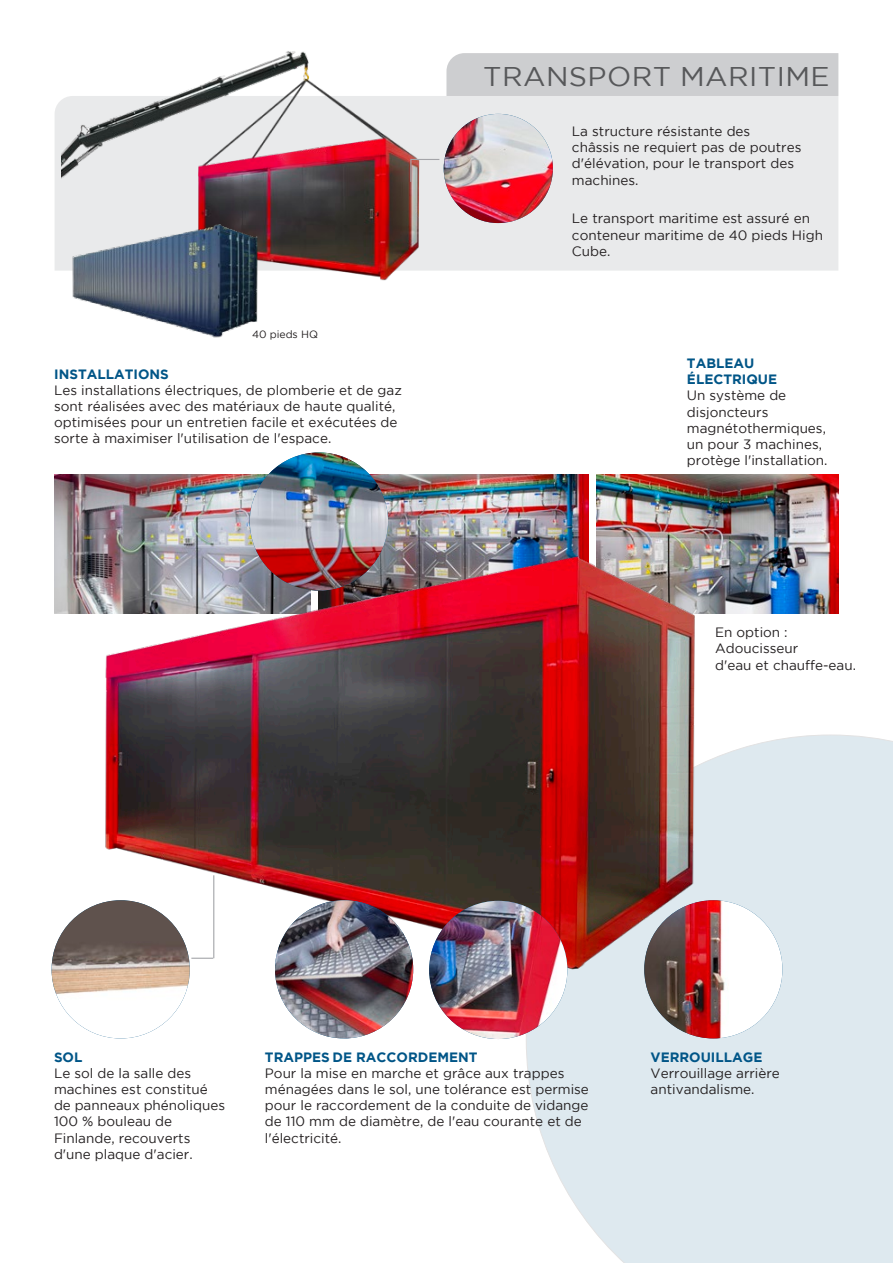
<style>
.page{position:relative;width:893px;height:1263px;background:#fff}
.page>*{position:absolute;margin:0;border:0;box-sizing:border-box;transform-origin:0 0}
.T1_ligth{font:27px "Gotham";letter-spacing:.015em;color:#57585a;scale:1.06 1}
.t1{font:13.5px/16.2px "Gotham";color:#231f20}
.t2{font:700 13.5px/16.2px "Gotham";color:#005587}
.t3{font:10.5px "Gotham";color:#231f20}
</style>
<div class="page">
<img style="left:596px;top:474px;width:243px;height:139px">
<img style="left:54px;top:474px;width:214px;height:139px">
<img style="left:370px;top:474px;width:219px;height:40px">
<div style="left:55px;top:96px;width:783px;height:175px;background:#e9eaeb"></div>
<svg style="left:525px;top:734px;width:368px;height:529px;background:#e0eaef"></svg>
<img style="left:64px;top:514px;width:694px;height:462px">
<img style="left:644px;top:900px;width:138px;height:138px;border-radius:69px">
<img style="left:52px;top:900px;width:138px;height:138px;border-radius:69px">
<img style="left:275px;top:900px;width:138px;height:138px;border-radius:69px">
<img style="left:429px;top:901px;width:138px;height:138px;border-radius:69px">
<img style="left:61px;top:51px;width:376px;height:230px">
<hr style="left:213px;top:875px;width:1px;height:83px;background:#a4a5a9">
<svg style="left:191px;top:958px;width:22px;height:1px"></svg>
<img style="left:444px;top:114px;width:109px;height:109px;border-radius:55px">
<svg style="left:410px;top:159px;width:29px;height:23px"></svg>
<img style="left:250px;top:452px;width:138px;height:139px;border-radius:69px">
<div style="left:446px;top:53px;width:392px;height:43px;background:#cdced0"></div>
<img style="left:67px;top:224px;width:197px;height:114px">
<p class="T1_ligth" style="left:483px;top:62px;width:328px">TRANSPORT MARITIME</p>
<p class="t1" style="left:572px;top:123px;width:231px">La structure résistante des<br>châssis ne requiert pas de poutres d'élévation, pour le transport des machines.</p>
<p class="t3" style="left:252px;top:328px;width:67px">40 pieds HQ</p>
<p class="t2" style="left:54px;top:365px;width:116px">INSTALLATIONS</p>
<p class="t1" style="left:54px;top:382px;width:349px">Les installations électriques, de plomberie et de gaz sont réalisées avec des matériaux de haute qualité, optimisées pour un entretien facile et exécutées de sorte à maximiser l'utilisation de l'espace.</p>
<p class="t1" style="left:572px;top:210px;width:252px">Le transport maritime est assuré en conteneur maritime de 40 pieds High<br>Cube.</p>
<p class="t2" style="left:687px;top:355px;width:92px">TABLEAU<br>ÉLECTRIQUE</p>
<p class="t1" style="left:687px;top:387px;width:142px">Un système de disjoncteurs magnétothermiques, un pour 3 machines, protège l'installation.</p>
<p class="t1" style="left:715px;top:624px;width:85px">En option :<br>Adoucisseur</p>
<p class="t1" style="left:715px;top:656px;width:142px">d'eau et chauffe-eau.</p>
<p class="t2" style="left:54px;top:1048px;width:30px">SOL</p>
<p class="t1" style="left:54px;top:1065px;width:173px">Le sol de la salle des machines est constitué de panneaux phénoliques<br>100 % bouleau de<br>Finlande, recouverts d'une plaque d'acier.</p>
<p class="t2" style="left:265px;top:1048px;width:214px">TRAPPES DE RACCORDEMENT</p>
<p class="t1" style="left:265px;top:1065px;width:325px">Pour la mise en marche et grâce aux trappes ménagées dans le sol, une tolérance est permise pour le raccordement de la conduite de vidange de 110 mm de diamètre, de l'eau courante et de l'électricité.</p>
<p class="t2" style="left:651px;top:1048px;width:113px">VERROUILLAGE</p>
<p class="t1" style="left:651px;top:1065px;width:131px">Verrouillage arrière antivandalisme.</p>
</div>
